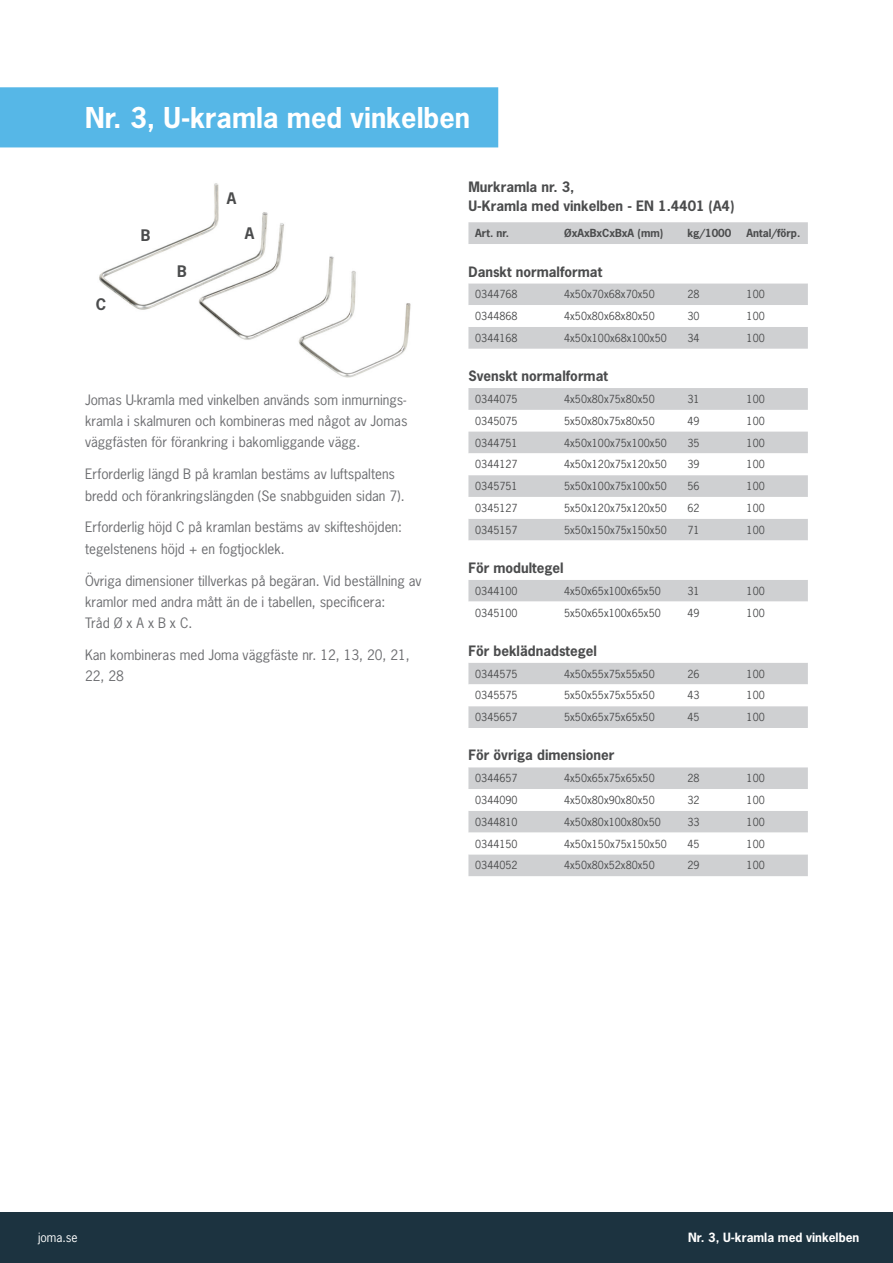
<style>
.page{position:relative;width:893px;height:1263px;background:#fff}
.page>*{position:absolute;margin:0;border:0;box-sizing:border-box;transform-origin:0 0}
.Produktrubrik{font:700 27px "News Gothic Std";color:#fff}
.A_B_C{font:700 15px "News Gothic Std";color:#4b4c4d}
.Brödtext{font:13.5px/21.3px "News Gothic Std";color:#6c6d70}
.Tabellrubrik{font:700 13.5px/19.5px "News Gothic Std";color:#4b4c4d}
.t1{font:700 12px "News Gothic Std";color:#fff}
.t2{font:12px "News Gothic Std";color:#fff}
.t3{font:10.5px "News Gothic Std";color:#4b4c4d}
.t4{font:700 10.5px "News Gothic Std";color:#4b4c4d}
</style>
<div class="page">
<div style="left:0;top:1211px;width:893px;height:52px;background:#1c3340"></div>
<img style="left:99px;top:183px;width:312px;height:195px">
<div style="left:468px;top:222px;width:340px;height:654px;background:#cfd0d2"></div>
<svg style="left:468px;top:244px;width:340px;height:610px"></svg>
<svg style="left:468px;top:453px;width:340px;height:22px"></svg>
<svg style="left:468px;top:623px;width:340px;height:83px"></svg>
<div style="left:0;top:87px;width:498px;height:60px;background:#56b7e7"></div>
<p class="Produktrubrik" style="left:85px;top:100px;width:386px">Nr. 3, U-kramla med vinkelben</p>
<p class="A_B_C" style="left:227px;top:189px;width:11px">A</p>
<p class="A_B_C" style="left:96px;top:294px;width:12px">C</p>
<p class="A_B_C" style="left:141px;top:225px;width:11px">B</p>
<p class="A_B_C" style="left:245px;top:224px;width:11px">A</p>
<p class="A_B_C" style="left:177px;top:262px;width:11px">B</p>
<p class="Brödtext" style="left:85px;top:389px;width:324px;text-align:justify">Jomas U-kramla med vinkelben används som inmurnings&shy;kramla i skalmuren och kombineras med något av Jomas väggfästen för förankring i bakomliggande vägg.</p>
<p class="Brödtext" style="left:85px;top:463px;width:321px">Erforderlig längd B på kramlan bestäms av luftspaltens bredd och förankringslängden (Se snabbguiden sidan 7).</p>
<p class="Brödtext" style="left:85px;top:517px;width:319px">Erforderlig höjd C på kramlan bestäms av skifteshöjden: tegelstenens höjd + en fogtjocklek.</p>
<p class="Brödtext" style="left:85px;top:570px;width:338px">Övriga dimensioner tillverkas på begäran. Vid beställning av kramlor med andra mått än de i tabellen, specificera:<br>Tråd Ø x A x B x C.</p>
<p class="Brödtext" style="left:85px;top:644px;width:326px">Kan kombineras med Joma väggfäste nr. 12, 13, 20, 21,<br>22, 28</p>
<p class="Tabellrubrik" style="left:468px;top:177px;width:268px">Murkramla nr. 3,<br>U-Kramla med vinkelben - EN 1.4401 (A4)</p>
<p class="t4" style="left:475px;top:226px;width:35px">Art. nr.</p>
<p class="t4" style="left:564px;top:226px;width:101px">ØxAxBxCxBxA (mm)</p>
<p class="t4" style="left:687px;top:226px;width:45px">kg/1000</p>
<p class="t4" style="left:747px;top:226px;width:55px">Antal/förp.</p>
<p class="Tabellrubrik" style="left:468px;top:261px;width:135px">Danskt normalformat</p>
<p class="t3" style="left:475px;top:288px;width:44px">0344768</p>
<p class="t3" style="left:564px;top:288px;width:92px">4x50x70x68x70x50</p>
<p class="t3" style="left:687px;top:288px;width:14px">28</p>
<p class="t3" style="left:747px;top:288px;width:20px">100</p>
<p class="t3" style="left:475px;top:309px;width:44px">0344868</p>
<p class="t3" style="left:564px;top:309px;width:92px">4x50x80x68x80x50</p>
<p class="t3" style="left:687px;top:309px;width:14px">30</p>
<p class="t3" style="left:747px;top:309px;width:20px">100</p>
<p class="t3" style="left:475px;top:331px;width:44px">0344168</p>
<p class="t3" style="left:564px;top:331px;width:104px">4x50x100x68x100x50</p>
<p class="t3" style="left:687px;top:331px;width:14px">34</p>
<p class="t3" style="left:747px;top:331px;width:20px">100</p>
<p class="Tabellrubrik" style="left:468px;top:366px;width:141px">Svenskt normalformat</p>
<p class="t3" style="left:475px;top:392px;width:44px">0344075</p>
<p class="t3" style="left:564px;top:392px;width:92px">4x50x80x75x80x50</p>
<p class="t3" style="left:687px;top:392px;width:14px">31</p>
<p class="t3" style="left:747px;top:392px;width:20px">100</p>
<p class="t3" style="left:475px;top:414px;width:44px">0345075</p>
<p class="t3" style="left:564px;top:414px;width:92px">5x50x80x75x80x50</p>
<p class="t3" style="left:687px;top:414px;width:14px">49</p>
<p class="t3" style="left:747px;top:414px;width:20px">100</p>
<p class="t3" style="left:475px;top:436px;width:44px">0344751</p>
<p class="t3" style="left:564px;top:436px;width:104px">4x50x100x75x100x50</p>
<p class="t3" style="left:687px;top:436px;width:14px">35</p>
<p class="t3" style="left:747px;top:436px;width:20px">100</p>
<p class="t3" style="left:475px;top:458px;width:44px">0344127</p>
<p class="t3" style="left:564px;top:458px;width:104px">4x50x120x75x120x50</p>
<p class="t3" style="left:687px;top:458px;width:14px">39</p>
<p class="t3" style="left:747px;top:458px;width:20px">100</p>
<p class="t3" style="left:475px;top:479px;width:44px">0345751</p>
<p class="t3" style="left:564px;top:479px;width:104px">5x50x100x75x100x50</p>
<p class="t3" style="left:687px;top:479px;width:14px">56</p>
<p class="t3" style="left:747px;top:479px;width:20px">100</p>
<p class="t3" style="left:475px;top:501px;width:44px">0345127</p>
<p class="t3" style="left:564px;top:501px;width:104px">5x50x120x75x120x50</p>
<p class="t3" style="left:687px;top:501px;width:14px">62</p>
<p class="t3" style="left:747px;top:501px;width:20px">100</p>
<p class="t3" style="left:475px;top:523px;width:44px">0345157</p>
<p class="t3" style="left:564px;top:523px;width:104px">5x50x150x75x150x50</p>
<p class="t3" style="left:687px;top:523px;width:14px">71</p>
<p class="t3" style="left:747px;top:523px;width:20px">100</p>
<p class="Tabellrubrik" style="left:468px;top:558px;width:97px">För modultegel</p>
<p class="t3" style="left:475px;top:584px;width:44px">0344100</p>
<p class="t3" style="left:564px;top:584px;width:98px">4x50x65x100x65x50</p>
<p class="t3" style="left:687px;top:584px;width:14px">31</p>
<p class="t3" style="left:747px;top:584px;width:20px">100</p>
<p class="t3" style="left:475px;top:606px;width:44px">0345100</p>
<p class="t3" style="left:564px;top:606px;width:98px">5x50x65x100x65x50</p>
<p class="t3" style="left:687px;top:606px;width:14px">49</p>
<p class="t3" style="left:747px;top:606px;width:20px">100</p>
<p class="Tabellrubrik" style="left:468px;top:641px;width:130px">För beklädnadstegel</p>
<p class="t3" style="left:475px;top:667px;width:44px">0344575</p>
<p class="t3" style="left:564px;top:667px;width:92px">4x50x55x75x55x50</p>
<p class="t3" style="left:687px;top:667px;width:14px">26</p>
<p class="t3" style="left:747px;top:667px;width:20px">100</p>
<p class="t3" style="left:475px;top:689px;width:44px">0345575</p>
<p class="t3" style="left:564px;top:689px;width:92px">5x50x55x75x55x50</p>
<p class="t3" style="left:687px;top:689px;width:14px">43</p>
<p class="t3" style="left:747px;top:689px;width:20px">100</p>
<p class="t3" style="left:475px;top:710px;width:44px">0345657</p>
<p class="t3" style="left:564px;top:710px;width:92px">5x50x65x75x65x50</p>
<p class="t3" style="left:687px;top:710px;width:14px">45</p>
<p class="t3" style="left:747px;top:710px;width:20px">100</p>
<p class="Tabellrubrik" style="left:468px;top:745px;width:148px">För övriga dimensioner</p>
<p class="t3" style="left:475px;top:771px;width:44px">0344657</p>
<p class="t3" style="left:564px;top:771px;width:92px">4x50x65x75x65x50</p>
<p class="t3" style="left:687px;top:771px;width:14px">28</p>
<p class="t3" style="left:747px;top:771px;width:20px">100</p>
<p class="t3" style="left:475px;top:793px;width:44px">0344090</p>
<p class="t3" style="left:564px;top:793px;width:92px">4x50x80x90x80x50</p>
<p class="t3" style="left:687px;top:793px;width:14px">32</p>
<p class="t3" style="left:747px;top:793px;width:20px">100</p>
<p class="t3" style="left:475px;top:815px;width:44px">0344810</p>
<p class="t3" style="left:564px;top:815px;width:98px">4x50x80x100x80x50</p>
<p class="t3" style="left:687px;top:815px;width:14px">33</p>
<p class="t3" style="left:747px;top:815px;width:20px">100</p>
<p class="t3" style="left:475px;top:837px;width:44px">0344150</p>
<p class="t3" style="left:564px;top:837px;width:104px">4x50x150x75x150x50</p>
<p class="t3" style="left:687px;top:837px;width:14px">45</p>
<p class="t3" style="left:747px;top:837px;width:20px">100</p>
<p class="t3" style="left:475px;top:859px;width:44px">0344052</p>
<p class="t3" style="left:564px;top:859px;width:92px">4x50x80x52x80x50</p>
<p class="t3" style="left:687px;top:859px;width:14px">29</p>
<p class="t3" style="left:747px;top:859px;width:20px">100</p>
<p class="t2" style="left:38px;top:1229px;width:41px">joma.se</p>
<p class="t1" style="left:688px;top:1229px;width:173px">Nr. 3, U-kramla med vinkelben</p>
</div>
